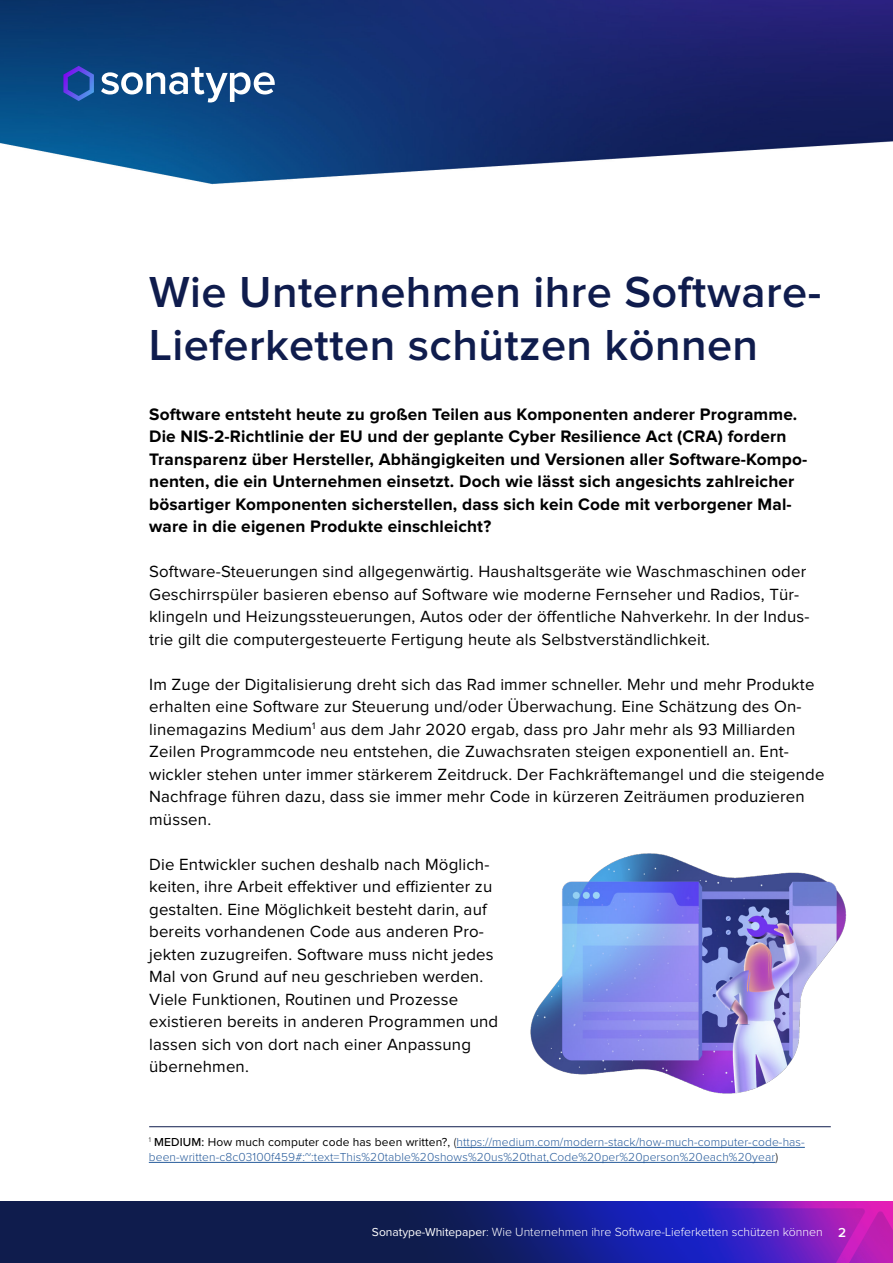
<style>
.page{position:relative;width:893px;height:1263px;background:#fff}
.page>*{position:absolute;margin:0;border:0;box-sizing:border-box;transform-origin:0 0}
.Headline{font:600 45px/52.5px "Proxima Nova";letter-spacing:.01em;color:#0f1c4d}
.Fließtext{font:700 17.25px/22.5px "Proxima Nova";letter-spacing:.01em;color:#000}
.Fließtext-2{font:16.8px/22.5px "Proxima Nova";letter-spacing:.01em;color:#000}
.t1{font:300 12.3px "Proxima Nova";color:#fff}
.Quelle{font:300 12px/15px "Proxima Nova";letter-spacing:.01em;color:#275b9b}
.s1{font-weight:500;color:#000}
.s2{font-weight:400;color:#000}
.s3{color:#000}
.s4{font-weight:400;font-size:12px}
.s5{font-size:12px}
.s6{font-weight:600;font-size:13.5px}
</style>
<div class="page">
<img style="left:0;top:0;width:893px;height:185px">
<img style="left:0;top:1201px;width:893px;height:62px">
<svg style="left:101px;top:67px;width:174px;height:35px"></svg>
<img style="left:63px;top:66px;width:31px;height:35px">
<hr style="left:457px;top:1147px;width:348px;height:1px;background:#275b9b">
<hr style="left:149px;top:1162px;width:626px;height:1px;background:#275b9b">
<hr style="left:149px;top:1126px;width:682px;height:1px;background:#0f1c4d">
<img style="left:530px;top:853px;width:317px;height:241px">
<p class="Headline" style="left:149px;top:268px;width:673px">Wie Unternehmen ihre Software-<br>Lieferketten schützen können</p>
<p class="Fließtext" style="left:149px;top:403px;width:660px">Software entsteht heute zu großen Teilen aus Komponenten anderer Programme.<br>Die NIS-2-Richtlinie der EU und der geplante Cyber Resilience Act (CRA) fordern Transparenz über Hersteller, Abhängigkeiten und Versionen aller Software-Kompo&shy;nenten, die ein Unternehmen einsetzt. Doch wie lässt sich angesichts zahlreicher bösartiger Komponenten sicherstellen, dass sich kein Code mit verborgener Mal&shy;ware in die eigenen Produkte einschleicht?</p>
<p class="Fließtext-2" style="left:149px;top:561px;width:662px">Software-Steuerungen sind allgegenwärtig. Haushaltsgeräte wie Waschmaschinen oder Geschirrspüler basieren ebenso auf Software wie moderne Fernseher und Radios, Tür&shy;klingeln und Heizungssteuerungen, Autos oder der öffentliche Nahverkehr. In der Indus&shy;trie gilt die computergesteuerte Fertigung heute als Selbstverständlichkeit.</p>
<p class="Fließtext-2" style="left:149px;top:673px;width:677px">Im Zuge der Digitalisierung dreht sich das Rad immer schneller. Mehr und mehr Produkte erhalten eine Software zur Steuerung und/oder Überwachung. Eine Schätzung des On&shy;linemagazins Medium<sup>1</sup> aus dem Jahr 2020 ergab, dass pro Jahr mehr als 93 Milliarden Zeilen Programmcode neu entstehen, die Zuwachsraten steigen exponentiell an. Ent&shy;wickler stehen unter immer stärkerem Zeitdruck. Der Fachkräftemangel und die steigende Nachfrage führen dazu, dass sie immer mehr Code in kürzeren Zeiträumen produzieren müssen.</p>
<p class="Fließtext-2" style="left:149px;top:853px;width:351px">Die Entwickler suchen deshalb nach Möglich&shy;keiten, ihre Arbeit effektiver und effizienter zu gestalten. Eine Möglichkeit besteht darin, auf bereits vorhandenen Code aus anderen Pro&shy;jekten zuzugreifen. Software muss nicht jedes Mal von Grund auf neu geschrieben werden.<br>Viele Funktionen, Routinen und Prozesse existieren bereits in anderen Programmen und lassen sich von dort nach einer Anpassung übernehmen.</p>
<p class="Quelle" style="left:149px;top:1135px;width:657px"><sup>1</sup> <span class="s1">MEDIUM:</span> <span class="s2">How much computer code has been written?,</span> <span class="s3">(</span>https://medium.com/modern-stack/how-much-computer-code-has&shy;been-written-c8c03100f459#:~:text=This%20table%20shows%20us%20that,Code%20per%20person%20each%20year<span class="s3">)</span></p>
<p class="t1" style="left:372px;top:1226px;width:476px"><span class="s4">Sonatype-Whitepaper</span><span class="s5">:</span> Wie Unternehmen ihre Software-Lieferketten schützen können <span class="s6">2</span></p>
</div>
